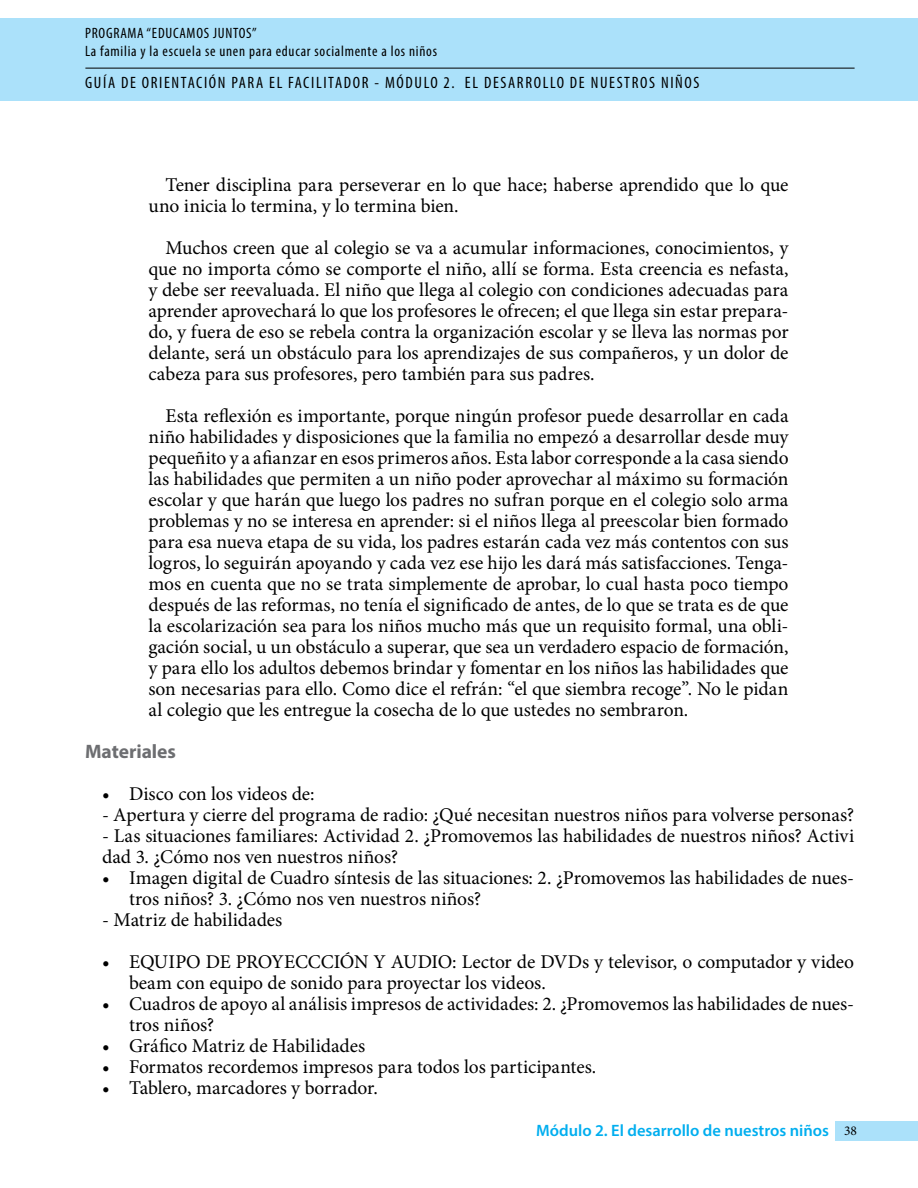
<style>
.page{position:relative;width:918px;height:1188px;background:#fff}
.page>*{position:absolute;margin:0;border:0;box-sizing:border-box;transform-origin:0 0}
.Texto{font:19.5px/21px "Minion Pro";letter-spacing:-.005em;color:#000}
.Texto-2{font:700 19.5px "Myriad Pro";letter-spacing:-.005em;color:#6d6e71}
.t1{font:condensed 16.5px "Myriad Pro";letter-spacing:.1em;color:#000}
.t2{font:600 16.5px "Myriad Pro";color:#00aeef}
.t3{font:condensed 15px/18px "Myriad Pro";letter-spacing:.05em;color:#000}
.t4{font:13.5px "Minion Pro";color:#000}
</style>
<div class="page">
<div style="left:0;top:19px;width:918px;height:82px;background:#abe1fa"></div>
<hr style="left:85px;top:68px;width:770px;height:1px;background:#000">
<div style="left:836px;top:1121px;width:82px;height:20px;background:#abe1fa"></div>
<p class="t3" style="left:85px;top:24px;width:353px">PROGRAMA “EDUCAMOS JUNTOS”<br>La familia y la escuela se unen para educar socialmente a los niños</p>
<p class="t1" style="left:85px;top:72px;width:616px">GUÍA DE ORIENTACIÓN PARA EL FACILITADOR - MÓDULO 2. EL DESARROLLO DE NUESTROS NIÑOS</p>
<p class="Texto" style="left:148px;top:174px;width:642px;text-indent:17px">Tener disciplina para perseverar en lo que hace; haberse aprendido que lo que uno inicia lo termina, y lo termina bien.</p>
<p class="Texto" style="left:148px;top:237px;width:642px;text-align:justify;text-indent:17px">Muchos creen que al colegio se va a acumular informaciones, conocimientos, y que no importa cómo se comporte el niño, allí se forma. Esta creencia es nefasta, y debe ser reevaluada. El niño que llega al colegio con condiciones adecuadas para aprender aprovechará lo que los profesores le ofrecen; el que llega sin estar prepara&shy;do, y fuera de eso se rebela contra la organización escolar y se lleva las normas por delante, será un obstáculo para los aprendizajes de sus compañeros, y un dolor de cabeza para sus profesores, pero también para sus padres.</p>
<p class="Texto" style="left:148px;top:405px;width:642px;text-align:justify;text-indent:17px">Esta reflexión es importante, porque ningún profesor puede desarrollar en cada niño habilidades y disposiciones que la familia no empezó a desarrollar desde muy pequeñito y a afianzar en esos primeros años. Esta labor corresponde a la casa siendo las habilidades que permiten a un niño poder aprovechar al máximo su formación escolar y que harán que luego los padres no sufran porque en el colegio solo arma problemas y no se interesa en aprender: si el niños llega al preescolar bien formado para esa nueva etapa de su vida, los padres estarán cada vez más contentos con sus logros, lo seguirán apoyando y cada vez ese hijo les dará más satisfacciones. Tenga&shy;mos en cuenta que no se trata simplemente de aprobar, lo cual hasta poco tiempo después de las reformas, no tenía el significado de antes, de lo que se trata es de que la escolarización sea para los niños mucho más que un requisito formal, una obli&shy;gación social, u un obstáculo a superar, que sea un verdadero espacio de formación, y para ello los adultos debemos brindar y fomentar en los niños las habilidades que son necesarias para ello. Como dice el refrán: “el que siembra recoge”. No le pidan al colegio que les entregue la cosecha de lo que ustedes no sembraron.</p>
<p class="Texto-2" style="left:85px;top:738px;width:93px">Materiales</p>
<p class="Texto" style="left:102px;top:783px;width:214px">• Disco con los videos de:</p>
<p class="Texto" style="left:102px;top:804px;width:754px">- Apertura y cierre del programa de radio: ¿Qué necesitan nuestros niños para volverse personas?</p>
<p class="Texto" style="left:102px;top:825px;width:754px">- Las situaciones familiares: Actividad 2. ¿Promovemos las habilidades de nuestros niños? Activi dad 3. ¿Cómo nos ven nuestros niños?</p>
<p class="Texto" style="left:129px;top:867px;width:727px;text-indent:-27px">• Imagen digital de Cuadro síntesis de las situaciones: 2. ¿Promovemos las habilidades de nues&shy;tros niños? 3. ¿Cómo nos ven nuestros niños?</p>
<p class="Texto" style="left:102px;top:909px;width:182px">- Matriz de habilidades</p>
<p class="Texto" style="left:129px;top:951px;width:727px;text-indent:-27px">• EQUIPO DE PROYECCCIÓN Y AUDIO: Lector de DVDs y televisor, o computador y video beam con equipo de sonido para proyectar los videos.</p>
<p class="Texto" style="left:129px;top:993px;width:727px;text-indent:-27px">• Cuadros de apoyo al análisis impresos de actividades: 2. ¿Promovemos las habilidades de nues&shy;tros niños?</p>
<p class="Texto" style="left:102px;top:1035px;width:265px">• Gráfico Matriz de Habilidades</p>
<p class="Texto" style="left:102px;top:1056px;width:496px">• Formatos recordemos impresos para todos los participantes.</p>
<p class="Texto" style="left:102px;top:1077px;width:277px">• Tablero, marcadores y borrador.</p>
<p class="t2" style="left:536px;top:1120px;width:294px">Módulo 2. El desarrollo de nuestros niños</p>
<p class="t4" style="left:844px;top:1122px;width:15px">38</p>
</div>
